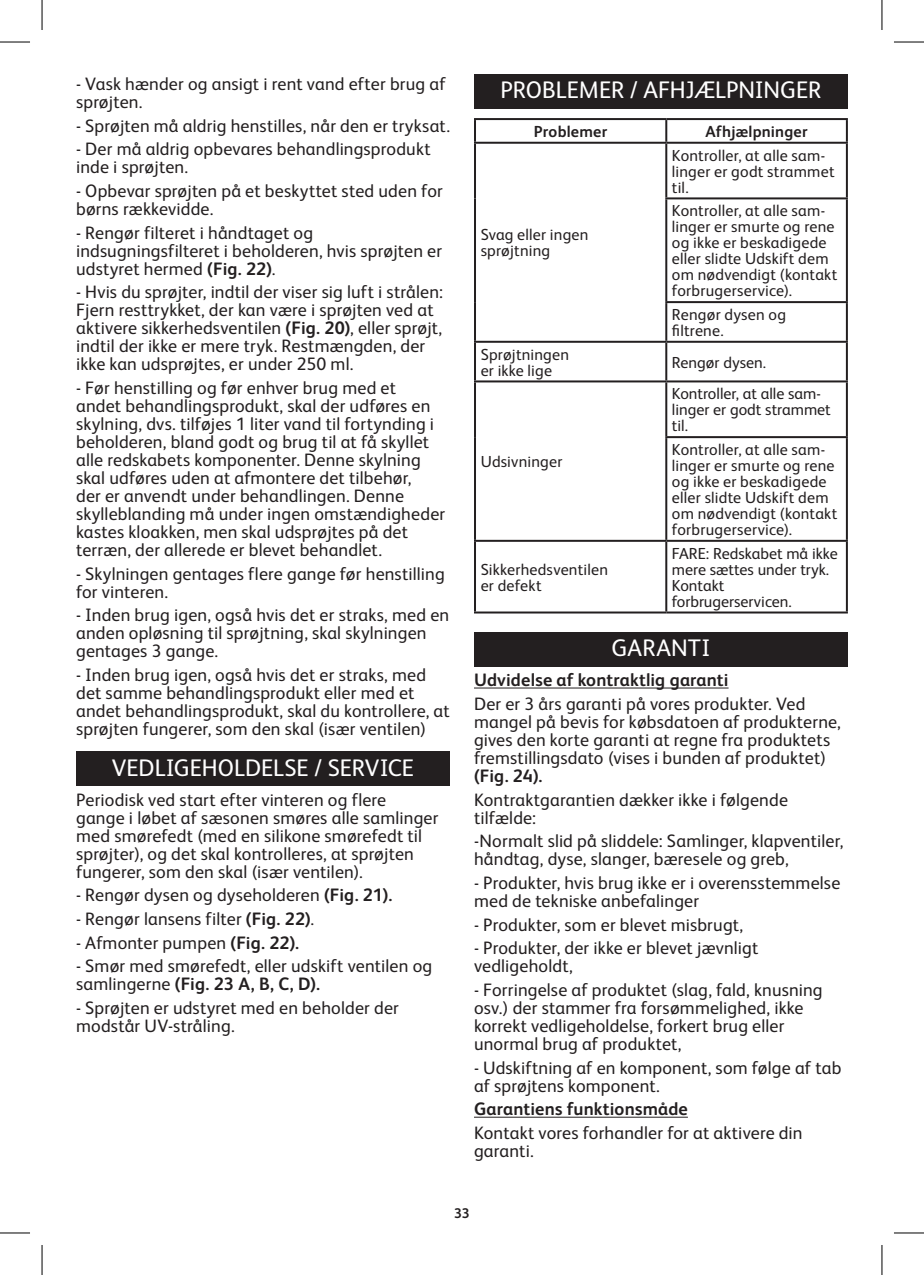
<style>
.page{position:relative;width:924px;height:1275px;background:#fff}
.page>*{position:absolute;margin:0;border:0;box-sizing:border-box;transform-origin:0 0}
.t1{font:24px "FS Albert Pro";color:#fff}
.t2{font:18px/18px "FS Albert Pro";letter-spacing:.01em;color:#231f20}
.t3{font:700 18px "FS Albert Pro";letter-spacing:.005em;color:#231f20}
.t4{font:16px/16px "FS Albert Pro";letter-spacing:.01em;color:#231f20}
.t5{font:700 16px "FS Albert Pro";letter-spacing:.015em;color:#231f20}
.t6{font:700 14px "FS Albert Pro";color:#231f20}
.s1{font-weight:700}
</style>
<div class="page">
<div style="left:76px;top:751px;width:374px;height:34px;background:#231f20"></div>
<hr style="left:474px;top:687px;width:254px;height:1px;background:#231f20">
<hr style="left:474px;top:1116px;width:213px;height:1px;background:#231f20">
<div style="left:474px;top:74px;width:373px;height:34px;background:#231f20"></div>
<hr style="left:474px;top:118px;width:192px;height:2px;background:#231f20">
<hr style="left:474px;top:120px;width:2px;height:22px;background:#231f20">
<hr style="left:666px;top:118px;width:181px;height:2px;background:#231f20">
<hr style="left:665px;top:120px;width:2px;height:22px;background:#231f20">
<hr style="left:845px;top:120px;width:2px;height:22px;background:#231f20">
<hr style="left:474px;top:142px;width:192px;height:2px;background:#231f20">
<hr style="left:474px;top:144px;width:2px;height:54px;background:#231f20">
<hr style="left:666px;top:142px;width:181px;height:2px;background:#231f20">
<hr style="left:665px;top:144px;width:2px;height:53px;background:#231f20">
<hr style="left:845px;top:144px;width:2px;height:53px;background:#231f20">
<hr style="left:474px;top:198px;width:2px;height:104px;background:#231f20">
<hr style="left:665px;top:197px;width:182px;height:2px;background:#231f20">
<hr style="left:665px;top:199px;width:2px;height:102px;background:#231f20">
<hr style="left:845px;top:199px;width:2px;height:102px;background:#231f20">
<hr style="left:474px;top:302px;width:2px;height:39px;background:#231f20">
<hr style="left:665px;top:301px;width:182px;height:2px;background:#231f20">
<hr style="left:665px;top:303px;width:2px;height:38px;background:#231f20">
<hr style="left:845px;top:303px;width:2px;height:38px;background:#231f20">
<hr style="left:474px;top:341px;width:192px;height:2px;background:#231f20">
<hr style="left:474px;top:343px;width:2px;height:37px;background:#231f20">
<hr style="left:666px;top:341px;width:181px;height:2px;background:#231f20">
<hr style="left:665px;top:343px;width:2px;height:37px;background:#231f20">
<hr style="left:845px;top:343px;width:2px;height:37px;background:#231f20">
<hr style="left:474px;top:380px;width:192px;height:2px;background:#231f20">
<hr style="left:474px;top:382px;width:2px;height:55px;background:#231f20">
<hr style="left:666px;top:380px;width:181px;height:2px;background:#231f20">
<hr style="left:665px;top:382px;width:2px;height:54px;background:#231f20">
<hr style="left:845px;top:382px;width:2px;height:54px;background:#231f20">
<hr style="left:474px;top:437px;width:2px;height:103px;background:#231f20">
<hr style="left:665px;top:436px;width:182px;height:2px;background:#231f20">
<hr style="left:665px;top:438px;width:2px;height:102px;background:#231f20">
<hr style="left:845px;top:438px;width:2px;height:102px;background:#231f20">
<hr style="left:474px;top:540px;width:192px;height:2px;background:#231f20">
<hr style="left:474px;top:542px;width:2px;height:69px;background:#231f20">
<hr style="left:666px;top:540px;width:181px;height:2px;background:#231f20">
<hr style="left:665px;top:542px;width:2px;height:69px;background:#231f20">
<hr style="left:845px;top:542px;width:2px;height:69px;background:#231f20">
<hr style="left:474px;top:611px;width:192px;height:2px;background:#231f20">
<hr style="left:666px;top:611px;width:181px;height:2px;background:#231f20">
<div style="left:474px;top:632px;width:373px;height:34px;background:#231f20"></div>
<hr style="left:0;top:42px;width:30px;height:1px;background:#000">
<hr style="left:893px;top:42px;width:30px;height:1px;background:#000">
<hr style="left:0;top:1232px;width:30px;height:1px;background:#000">
<hr style="left:893px;top:1232px;width:30px;height:1px;background:#000">
<hr style="left:42px;top:0;width:1px;height:30px;background:#000">
<hr style="left:42px;top:1245px;width:1px;height:30px;background:#000">
<hr style="left:881px;top:0;width:1px;height:30px;background:#000">
<hr style="left:881px;top:1245px;width:1px;height:30px;background:#000">
<p class="t2" style="left:76px;top:73px;width:371px">- Vask hænder og ansigt i rent vand efter brug af sprøjten.</p>
<p class="t2" style="left:76px;top:115px;width:375px">- Sprøjten må aldrig henstilles, når den er tryksat.</p>
<p class="t2" style="left:76px;top:139px;width:356px">- Der må aldrig opbevares behandlingsprodukt inde i sprøjten.</p>
<p class="t2" style="left:76px;top:180px;width:368px">- Opbevar sprøjten på et beskyttet sted uden for børns rækkevidde.</p>
<p class="t2" style="left:76px;top:222px;width:367px">- Rengør filteret i håndtaget og indsugningsfilteret i beholderen, hvis sprøjten er udstyret hermed <span class="s1">(Fig. 22)</span>.</p>
<p class="t2" style="left:76px;top:282px;width:368px">- Hvis du sprøjter, indtil der viser sig luft i strålen:<br>Fjern resttrykket, der kan være i sprøjten ved at aktivere sikkerhedsventilen <span class="s1">(Fig. 20)</span>, eller sprøjt, indtil der ikke er mere tryk. Restmængden, der ikke kan udsprøjtes, er under 250 ml.</p>
<p class="t2" style="left:76px;top:377px;width:370px">- Før henstilling og før enhver brug med et andet behandlingsprodukt, skal der udføres en skylning, dvs. tilføjes 1 liter vand til fortynding i beholderen, bland godt og brug til at få skyllet alle redskabets komponenter. Denne skylning skal udføres uden at afmontere det tilbehør,<br>der er anvendt under behandlingen. Denne skylleblanding må under ingen omstændigheder kastes kloakken, men skal udsprøjtes på det terræn, der allerede er blevet behandlet.</p>
<p class="t2" style="left:76px;top:563px;width:370px">- Skylningen gentages flere gange før henstilling for vinteren.</p>
<p class="t2" style="left:76px;top:605px;width:374px">- Inden brug igen, også hvis det er straks, med en anden opløsning til sprøjtning, skal skylningen gentages 3 gange.</p>
<p class="t2" style="left:76px;top:664px;width:375px">- Inden brug igen, også hvis det er straks, med det samme behandlingsprodukt eller med et andet behandlingsprodukt, skal du kontrollere, at sprøjten fungerer, som den skal (især ventilen)</p>
<h1 class="t1" style="left:112px;top:750px;width:304px">VEDLIGEHOLDELSE / SERVICE</h1>
<p class="t2" style="left:76px;top:789px;width:364px">Periodisk ved start efter vinteren og flere gange i løbet af sæsonen smøres alle samlinger med smørefedt (med en silikone smørefedt til sprøjter), og det skal kontrolleres, at sprøjten fungerer, som den skal (især ventilen).</p>
<p class="t2" style="left:76px;top:884px;width:317px">- Rengør dysen og dyseholderen <span class="s1">(Fig. 21).</span></p>
<p class="t2" style="left:76px;top:908px;width:239px">- Rengør lansens filter <span class="s1">(Fig. 22)</span>.</p>
<p class="t2" style="left:76px;top:932px;width:224px">- Afmonter pumpen <span class="s1">(Fig. 22).</span></p>
<p class="t2" style="left:76px;top:955px;width:357px">- Smør med smørefedt, eller udskift ventilen og samlingerne <span class="s1">(Fig. 23 A, B, C, D).</span></p>
<p class="t2" style="left:76px;top:997px;width:324px">- Sprøjten er udstyret med en beholder der modstår UV-stråling.</p>
<h1 class="t1" style="left:500px;top:73px;width:322px">PROBLEMER / AFHJÆLPNINGER</h1>
<p class="t5" style="left:533px;top:120px;width:75px">Problemer</p>
<p class="t5" style="left:705px;top:120px;width:104px">Afhjælpninger</p>
<p class="t4" style="left:480px;top:226px;width:109px">Svag eller ingen sprøjtning</p>
<p class="t4" style="left:671px;top:146px;width:164px">Kontroller, at alle sam&shy;linger er godt strammet til.</p>
<p class="t4" style="left:671px;top:202px;width:167px">Kontroller, at alle sam&shy;linger er smurte og rene og ikke er beskadigede eller slidte Udskift dem om nødvendigt (kontakt forbrugerservice).</p>
<p class="t4" style="left:671px;top:305px;width:115px">Rengør dysen og filtrene.</p>
<p class="t4" style="left:480px;top:345px;width:90px">Sprøjtningen er ikke lige</p>
<p class="t4" style="left:671px;top:353px;width:95px">Rengør dysen.</p>
<p class="t4" style="left:480px;top:452px;width:83px">Udsivninger</p>
<p class="t4" style="left:671px;top:385px;width:160px">Kontroller, at alle sam&shy;linger er godt strammet til.</p>
<p class="t4" style="left:671px;top:440px;width:167px">Kontroller, at alle sam&shy;linger er smurte og rene og ikke er beskadigede eller slidte Udskift dem om nødvendigt (kontakt forbrugerservice).</p>
<p class="t4" style="left:671px;top:544px;width:167px">FARE: Redskabet må ikke mere sættes under tryk.<br>Kontakt forbrugerservicen.</p>
<h1 class="t1" style="left:611px;top:631px;width:100px">GARANTI</h1>
<p class="t3" style="left:474px;top:667px;width:256px">Udvidelse af kontraktlig garanti</p>
<p class="t2" style="left:474px;top:693px;width:368px">Der er 3 års garanti på vores produkter. Ved mangel på bevis for købsdatoen af produkterne, gives den korte garanti at regne fra produktets fremstillingsdato (vises i bunden af produktet)</p>
<p class="t3" style="left:474px;top:763px;width:70px">(Fig. 24).</p>
<p class="t2" style="left:474px;top:789px;width:315px">Kontraktgarantien dækker ikke i følgende tilfælde:</p>
<p class="t2" style="left:474px;top:830px;width:371px">-Normalt slid på sliddele: Samlinger, klapventiler, håndtag, dyse, slanger, bæresele og greb,</p>
<p class="t2" style="left:474px;top:872px;width:367px">- Produkter, hvis brug ikke er i overensstemmelse med de tekniske anbefalinger</p>
<p class="t2" style="left:474px;top:914px;width:270px">- Produkter, som er blevet misbrugt,</p>
<p class="t2" style="left:474px;top:937px;width:286px">- Produkter, der ikke er blevet jævnligt vedligeholdt,</p>
<p class="t2" style="left:474px;top:979px;width:350px">- Forringelse af produktet (slag, fald, knusning osv.) der stammer fra forsømmelighed, ikke korrekt vedligeholdelse, forkert brug eller unormal brug af produktet,</p>
<p class="t2" style="left:474px;top:1057px;width:368px">- Udskiftning af en komponent, som følge af tab af sprøjtens komponent.</p>
<p class="t3" style="left:474px;top:1096px;width:215px">Garantiens funktionsmåde</p>
<p class="t2" style="left:474px;top:1122px;width:330px">Kontakt vores forhandler for at aktivere din garanti.</p>
<p class="t4" style="left:480px;top:560px;width:129px">Sikkerhedsventilen er defekt</p>
<p class="t6" style="left:454px;top:1203px;width:17px">33</p>
</div>
